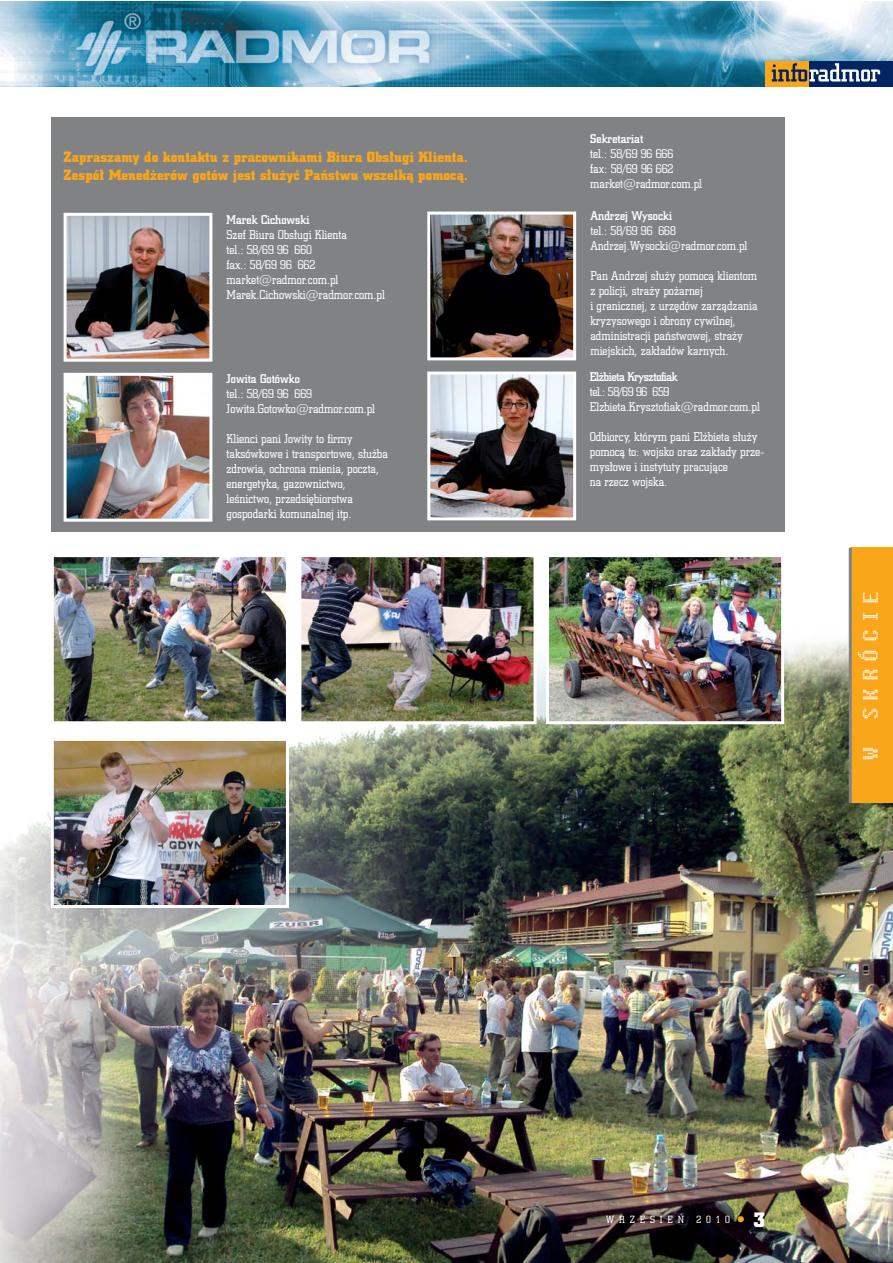
<style>
.page{position:relative;width:893px;height:1263px;background:#fff}
.page>*{position:absolute;margin:0;border:0;box-sizing:border-box;transform-origin:0 0}
.t1{font:18px "EFN Mobile Dual";letter-spacing:.36em;color:#fff}
.t2{font:700 15px/18px "Square Slabserif 711 PL";color:#faa61a}
.t3{font:300 12.75px/15px "Square Slabserif 711 PL";color:#fff}
.t4{font:500 12.75px "Square Slabserif 711 PL";color:#fff}
.t5{font:500 12.75px "Square Slabserif 711 PL";letter-spacing:-.03em;color:#fff}
.t6{font:300 10.5px "Square Slabserif 711 PL";letter-spacing:.46em;color:#fff}
.s1{font-weight:700;font-size:21px;color:#faa61a}
.s2{font-weight:700;font-size:21px}
</style>
<div class="page">
<img style="left:0;top:628px;width:893px;height:635px">
<div style="left:51px;top:117px;width:733px;height:415px;background:#808284"></div>
<img style="left:68px;top:217px;width:140px;height:141px">
<div style="left:64px;top:213px;width:148px;height:149px;border:3px solid #fff"></div>
<img style="left:68px;top:377px;width:140px;height:141px">
<div style="left:64px;top:373px;width:148px;height:149px;border:3px solid #fff"></div>
<img style="left:431px;top:376px;width:141px;height:140px">
<div style="left:427px;top:372px;width:149px;height:148px;border:3px solid #fff"></div>
<img style="left:431px;top:216px;width:141px;height:140px">
<div style="left:427px;top:212px;width:149px;height:148px;border:3px solid #fff"></div>
<img style="left:0;top:1px;width:893px;height:85px">
<div style="left:765px;top:61px;width:128px;height:25px;background:#002561"></div>
<div style="left:765px;top:61px;width:43px;height:25px;background:#faa61a"></div>
<svg style="left:772px;top:63px;width:108px;height:18px"></svg>
<div style="left:850px;top:548px;width:43px;height:255px;background:#faa61a"></div>
<hr style="left:849px;top:548px;width:3px;height:255px;background:#808284">
<img style="left:55px;top:558px;width:230px;height:162px">
<div style="left:51px;top:554px;width:238px;height:170px;border:3px solid #fff"></div>
<img style="left:55px;top:742px;width:230px;height:162px">
<div style="left:51px;top:738px;width:238px;height:170px;border:3px solid #fff"></div>
<img style="left:302px;top:558px;width:230px;height:162px">
<div style="left:298px;top:554px;width:238px;height:170px;border:3px solid #fff"></div>
<img style="left:550px;top:558px;width:230px;height:162px">
<div style="left:546px;top:554px;width:238px;height:170px;border:3px solid #fff"></div>
<p class="t2" style="left:64px;top:149px;width:406px">Zapraszamy do kontaktu z pracownikami Biura Obs∏ugi Klienta.<br>Zespó∏ Mened˝erów gotów jest s∏u˝yç Paƒstwu wszelkà pomocà.</p>
<p class="t4" style="left:227px;top:215px;width:84px">Marek Cichowski</p>
<p class="t3" style="left:227px;top:228px;width:160px">Szef Biura Obs∏ugi Klienta<br>tel.: 58/69 96 660<br>fax.: 58/69 96 662 market@radmor.com.pl<br>Marek.Cichowski@radmor.com.pl</p>
<p class="t4" style="left:227px;top:374px;width:75px">Jowita Gotówko</p>
<p class="t3" style="left:227px;top:387px;width:150px">tel.: 58/69 96 669<br>Jowita.Gotowko@radmor.com.pl</p>
<p class="t3" style="left:227px;top:432px;width:163px">Klienci pani Jowity to firmy taksówkowe i transportowe, s∏u˝ba zdrowia, ochrona mienia, poczta, energetyka, gazownictwo, leÊnictwo, przedsi´biorstwa gospodarki komunalnej itp.</p>
<p class="t4" style="left:590px;top:134px;width:54px">Sekretariat</p>
<p class="t3" style="left:590px;top:147px;width:113px">tel.: 58/69 96 666<br>fax: 58/69 96 662 market@radmor.com.pl</p>
<p class="t4" style="left:590px;top:212px;width:83px">Andrzej Wysocki</p>
<p class="t3" style="left:590px;top:225px;width:158px">tel.: 58/69 96 668<br>Andrzej.Wysocki@radmor.com.pl</p>
<p class="t3" style="left:590px;top:270px;width:169px">Pan Andrzej s∏u˝y pomocà klientom z policji, stra˝y po˝arnej<br>i granicznej, z urz´dów zarzàdzania kryzysowego i obrony cywilnej, administracji paƒstwowej, stra˝y miejskich, zak∏adów karnych.</p>
<p class="t5" style="left:590px;top:372px;width:89px">El˝bieta Krysztofiak</p>
<p class="t3" style="left:590px;top:385px;width:172px">tel.: 58/69 96 659<br>Elzbieta.Krysztofiak@radmor.com.pl</p>
<p class="t3" style="left:590px;top:430px;width:176px">Odbiorcy, którym pani El˝bieta s∏u˝y pomocà to: wojsko oraz zak∏ady prze&shy;mys∏owe i instytuty pracujàce<br>na rzecz wojska.</p>
<h1 class="t1" style="left:863px;top:720px;width:131px;rotate:-90deg">SKRÓCIE</h1>
<h1 class="t1" style="left:863px;top:760px;width:14px;rotate:-90deg">W</h1>
<p class="t6" style="left:606px;top:1216px;width:161px">WRZESIE¡ 2010<span class="s1">•</span><span class="s2">3</span></p>
</div>
